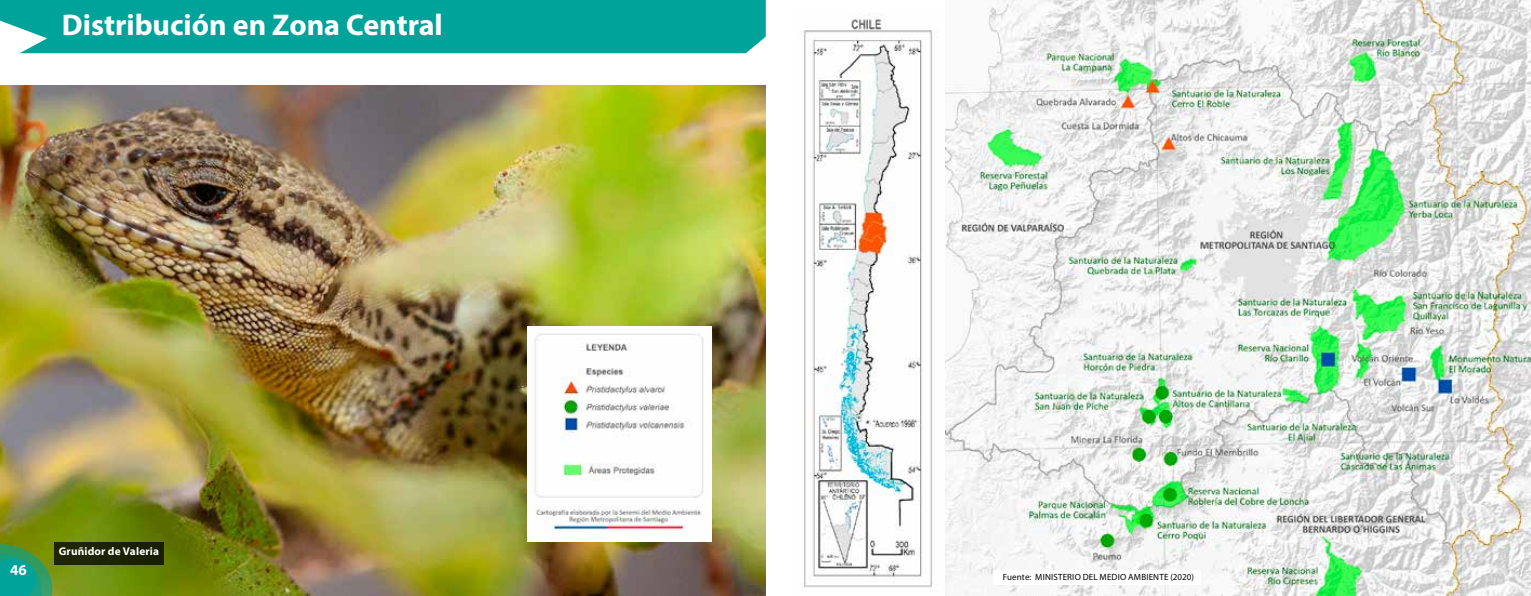
<style>
.page{position:relative;width:1531px;height:596px;background:#fff}
.page>*{position:absolute;margin:0;border:0;box-sizing:border-box;transform-origin:0 0}
.t1{font:700 30px "Myriad Pro";color:#fff}
.t2{font:700 15px "Myriad Pro";color:#fff}
.t3{font:700 11.25px "Myriad Pro";letter-spacing:.015em;color:#fff}
.t4{font:9px "Myriad Pro";letter-spacing:.02em;color:#000}
</style>
<div class="page">
<img style="left:0;top:85px;width:766px;height:510px">
<div style="left:0;top:0;width:766px;height:53px;background:#00a39a"></div>
<svg style="left:0;top:17px;width:49px;height:37px"></svg>
<img style="left:528px;top:326px;width:183px;height:215px">
<div style="left:54px;top:541px;width:110px;height:22px;background:#1c2302"></div>
<img style="left:946px;top:0;width:585px;height:595px">
<img style="left:800px;top:13px;width:132px;height:575px">
<svg style="left:0;top:542px;width:54px;height:53px;background:#2d9b63"></svg>
<div style="left:993px;top:570px;width:208px;height:14px;background:#fff"></div>
<h1 class="t1" style="left:62px;top:6px;width:382px">Distribución en Zona Central</h1>
<h2 class="t2" style="left:10px;top:560px;width:18px">46</h2>
<p class="t3" style="left:59px;top:543px;width:102px">Gruñidor de Valeria</p>
<p class="t4" style="left:1003px;top:571px;width:193px">Fuente: MINISTERIO DEL MEDIO AMBIENTE (2020)</p>
</div>
